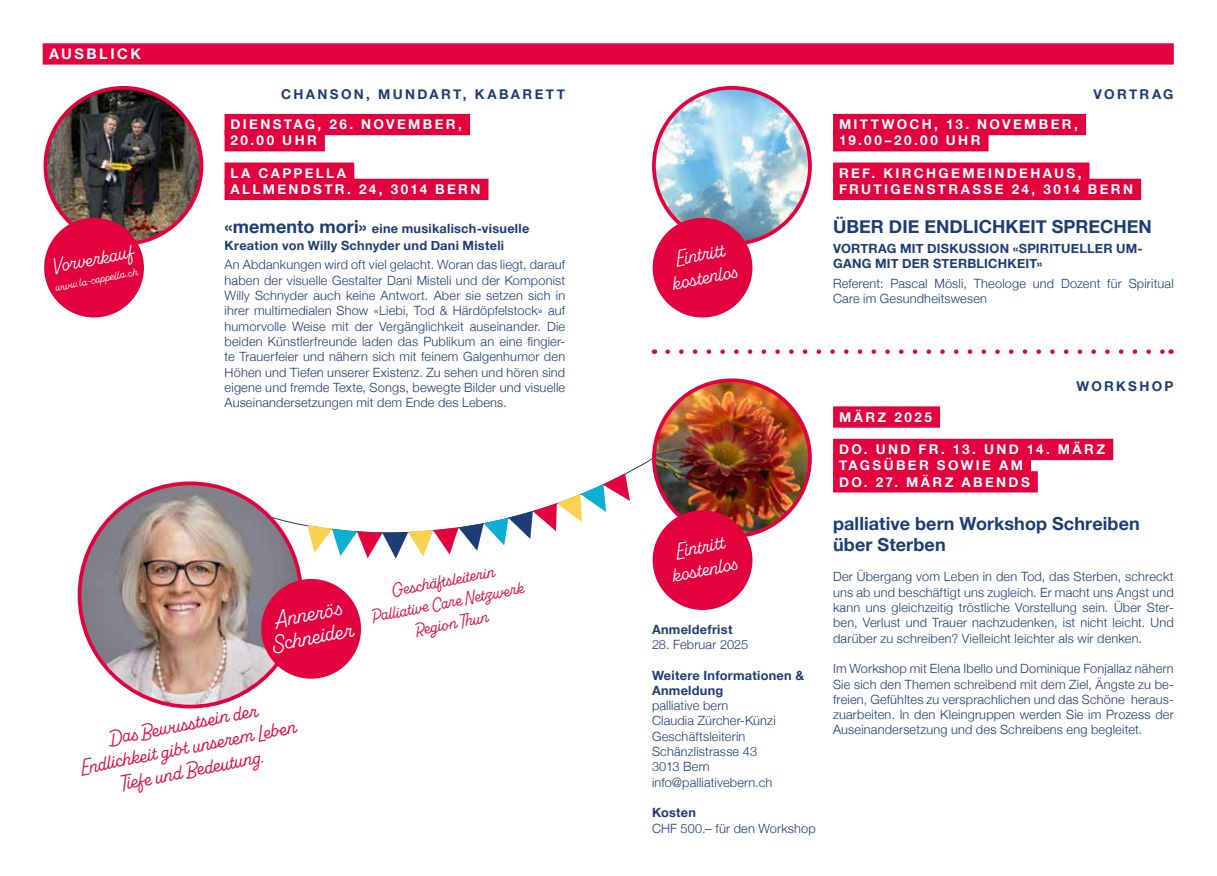
<style>
.page{position:relative;width:1217px;height:876px;background:#fff}
.page>*{position:absolute;margin:0;border:0;box-sizing:border-box;transform-origin:0 0}
.t1{font:23.55px/23.2px "Alkaline";color:#fff;text-align:center}
.t2{font:21px/23.2px "Alkaline";color:#e3013e;text-align:center}
.t3{font:21px/23.2px "Alkaline";color:#fff;text-align:center}
.t4{font:700 18px/21.6px "Helvetica Neue";letter-spacing:.005em;color:#1d3d76}
.t5{font:18px/21.6px "Alkaline";color:#e3013e;text-align:center}
.t6{font:700 14.55px "Helvetica Neue";letter-spacing:.17em;color:#fff}
.t7{font:700 13.5px/16.2px "Helvetica Neue";letter-spacing:.175em;color:#fff}
.t8{font:700 13.5px "Helvetica Neue";letter-spacing:.175em;color:#1d3d76}
.t9{font:300 12.75px/15.3px "Helvetica Neue";letter-spacing:.015em;color:#1d3d76;text-align:justify}
.t10{font:700 12.75px/15.3px "Helvetica Neue";letter-spacing:.02em;color:#1d3d76}
.t11{font:12px "Alkaline";color:#fff}
.s1{font-size:18px}
</style>
<div class="page">
<svg style="left:307px;top:473px;width:323px;height:86px"></svg>
<img style="left:45px;top:88px;width:156px;height:156px">
<div style="left:44px;top:86px;width:159px;height:160px;border:4px solid #e3013e;border-radius:50%"></div>
<img style="left:653px;top:88px;width:156px;height:156px;border-radius:77px">
<div style="left:652px;top:86px;width:159px;height:160px;border:4px solid #e3013e;border-radius:50%"></div>
<img style="left:653px;top:380px;width:156px;height:156px;border-radius:78px">
<div style="left:652px;top:378px;width:159px;height:160px;border:4px solid #e3013e;border-radius:50%"></div>
<div style="left:44px;top:218px;width:100px;height:99px;background:#e3013e;border-radius:50%"></div>
<div style="left:652px;top:218px;width:100px;height:99px;background:#e3013e;border-radius:50%"></div>
<div style="left:652px;top:510px;width:100px;height:100px;background:#e3013e;border-radius:50%"></div>
<div style="left:224px;top:114px;width:246px;height:21px;background:#e3013e"></div>
<div style="left:224px;top:130px;width:101px;height:21px;background:#e3013e"></div>
<div style="left:224px;top:163px;width:130px;height:21px;background:#e3013e"></div>
<div style="left:224px;top:179px;width:264px;height:21px;background:#e3013e"></div>
<div style="left:832px;top:114px;width:253px;height:21px;background:#e3013e"></div>
<div style="left:832px;top:130px;width:156px;height:21px;background:#e3013e"></div>
<div style="left:832px;top:163px;width:257px;height:21px;background:#e3013e"></div>
<div style="left:832px;top:179px;width:308px;height:21px;background:#e3013e"></div>
<div style="left:832px;top:406px;width:107px;height:22px;background:#e3013e"></div>
<div style="left:832px;top:439px;width:280px;height:21px;background:#e3013e"></div>
<div style="left:832px;top:455px;width:198px;height:21px;background:#e3013e"></div>
<div style="left:832px;top:471px;width:205px;height:21px;background:#e3013e"></div>
<div style="left:43px;top:43px;width:1130px;height:22px;background:#e3013e"></div>
<svg style="left:667px;top:349px;width:496px;height:5px"></svg>
<img style="left:79px;top:484px;width:222px;height:223px">
<div style="left:261px;top:579px;width:100px;height:100px;background:#e3013e;border-radius:50%"></div>
<p class="t6" style="left:49px;top:42px;width:93px">AUSBLICK</p>
<p class="t8" style="left:281px;top:83px;width:285px">CHANSON, MUNDART, KABARETT</p>
<p class="t8" style="left:1093px;top:83px;width:81px">VORTRAG</p>
<h2 class="t3" style="left:50px;top:256px;width:83px;rotate:-11deg">Vor verkauf</h2>
<p class="t11" style="left:54px;top:280px;width:85px;rotate:-11deg">www.la-cappella.ch</p>
<p class="t7" style="left:230px;top:117px;width:233px">DIENSTAG, 26. NOVEMBER,<br>20.00 UHR</p>
<p class="t7" style="left:230px;top:165px;width:251px">LA CAPPELLA<br>ALLMENDSTR. 24, 3014 BERN</p>
<p class="t10" style="left:224px;top:221px;width:306px;line-height:16.5px"><span class="s1">«memento mori»</span> eine musikalisch-visuelle<br>Kreation von Willy Schnyder und Dani Misteli</p>
<p class="t9" style="left:224px;top:256px;width:342px">An Abdankungen wird oft viel gelacht. Woran das liegt, darauf haben der visuelle Gestalter Dani Misteli und der Komponist Willy Schnyder auch keine Antwort. Aber sie setzen sich in ihrer multimedialen Show «Liebi, Tod &amp; Härdöpfelstock» auf humorvolle Weise mit der Vergänglichkeit auseinander. Die beiden Künstlerfreunde laden das Publikum an eine fingier&shy;te Trauerfeier und nähern sich mit feinem Galgenhumor den Höhen und Tiefen unserer Existenz. Zu sehen und hören sind eigene und fremde Texte, Songs, bewegte Bilder und visuelle Auseinandersetzungen mit dem Ende des Lebens.</p>
<h1 class="t1" style="left:265px;top:611px;width:85px;rotate:-11deg">Annerös<br>Schneider</h1>
<h3 class="t5" style="left:365px;top:585px;width:157px;rotate:-11deg">Geschäftsleiterin<br>Palliative Care Netzwerk<br>Region Thun</h3>
<h2 class="t2" style="left:74px;top:734px;width:221px;rotate:-11deg">Das Bewusstsein der<br>Endlichkeit gibt unserem Leben<br>Tiefe und Bedeutung.</h2>
<h2 class="t3" style="left:665px;top:249px;width:59px;rotate:-11deg">Eintritt kos tenlos</h2>
<p class="t7" style="left:838px;top:117px;width:240px">MITTWOCH, 13. NOVEMBER,<br>19.00–20.00 UHR</p>
<p class="t7" style="left:838px;top:165px;width:295px">REF. KIRCHGEMEINDEHAUS,<br>FRUTIGENSTRASSE 24, 3014 BERN</p>
<h3 class="t4" style="left:832px;top:217px;width:320px">ÜBER DIE ENDLICHKEIT SPRECHEN</h3>
<p class="t10" style="left:832px;top:241px;width:311px">VORTRAG MIT DISKUSSION «SPIRITUELLER UM-<br>GANG MIT DER STERBLICHKEIT»</p>
<p class="t9" style="left:832px;top:275px;width:342px">Referent: Pascal Mösli, Theologe und Dozent für Spiritual<br>Care im Gesundheitswesen</p>
<h2 class="t3" style="left:665px;top:542px;width:59px;rotate:-11deg">Eintritt kos tenlos</h2>
<p class="t10" style="left:652px;top:622px;width:82px">Anmeldefrist</p>
<p class="t9" style="left:652px;top:636px;width:98px">28. Februar 2025</p>
<p class="t10" style="left:652px;top:668px;width:153px">Weitere Informationen &amp;<br>Anmeldung</p>
<p class="t9" style="left:652px;top:697px;width:125px;text-align:left">palliative bern<br>Claudia Zürcher-Künzi<br>Geschäftsleiterin<br>Schänzlistrasse 43<br>3013 Bern info@palliativebern.ch</p>
<p class="t10" style="left:652px;top:805px;width:46px">Kosten</p>
<p class="t9" style="left:652px;top:819px;width:165px">CHF 500.– für den Workshop</p>
<p class="t8" style="left:1076px;top:376px;width:99px">WORKSHOP</p>
<p class="t7" style="left:838px;top:409px;width:94px">MÄRZ 2025</p>
<p class="t7" style="left:838px;top:442px;width:267px">DO. UND FR. 13. UND 14. MÄRZ<br>TAGSÜBER SOWIE AM<br>DO. 27. MÄRZ ABENDS</p>
<h3 class="t4" style="left:832px;top:513px;width:308px">palliative bern Workshop Schreiben über Sterben</h3>
<p class="t9" style="left:832px;top:568px;width:342px">Der Übergang vom Leben in den Tod, das Sterben, schreckt uns ab und beschäftigt uns zugleich. Er macht uns Angst und kann uns gleichzeitig tröstliche Vorstellung sein. Über Ster&shy;ben, Verlust und Trauer nachzudenken, ist nicht leicht. Und darüber zu schreiben? Vielleicht leichter als wir denken.</p>
<p class="t9" style="left:832px;top:660px;width:342px">Im Workshop mit Elena Ibello und Dominique Fonjallaz nähern Sie sich den Themen schreibend mit dem Ziel, Ängste zu be&shy;freien, Gefühltes zu versprachlichen und das Schöne heraus&shy;zuarbeiten. In den Kleingruppen werden Sie im Prozess der Auseinandersetzung und des Schreibens eng begleitet.</p>
</div>
